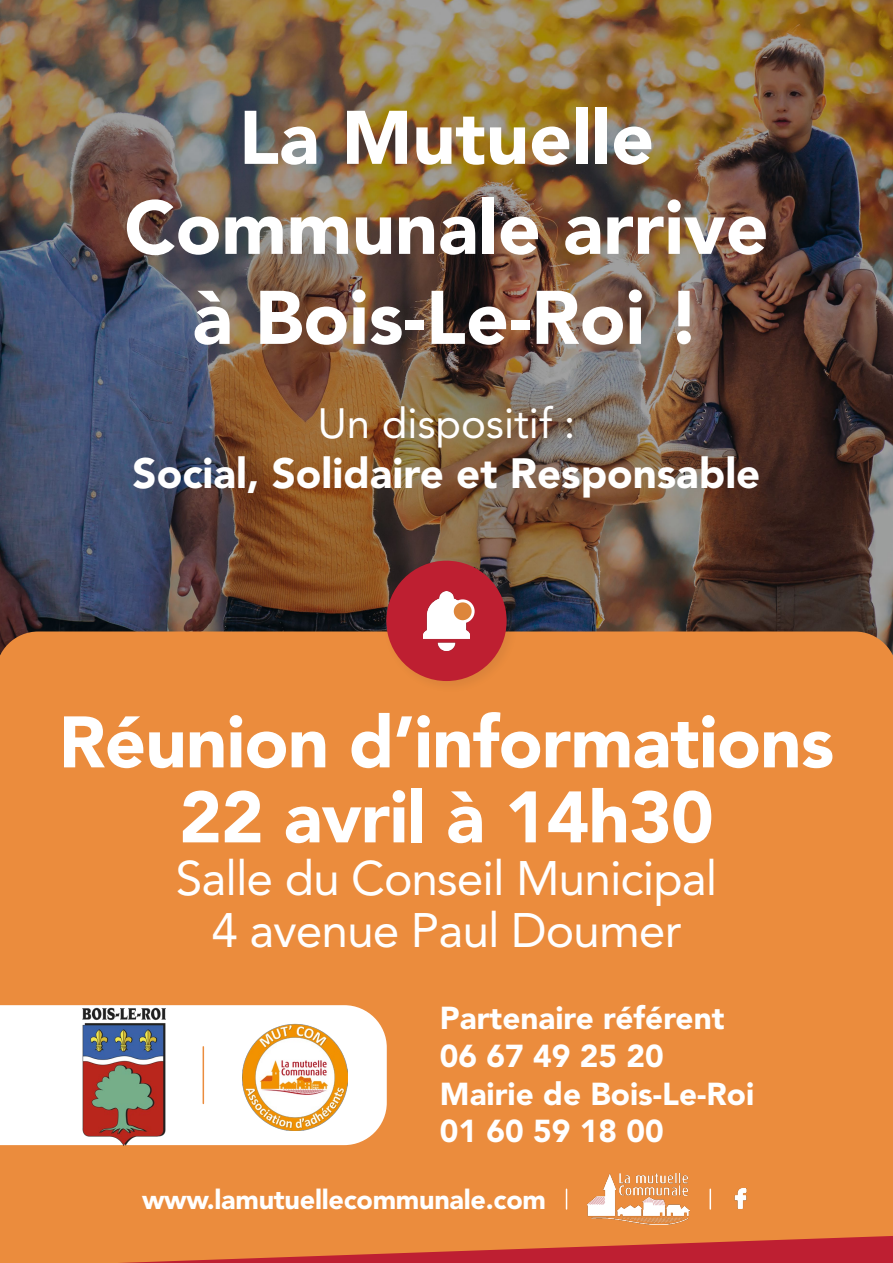
<style>
.page{position:relative;width:893px;height:1263px;background:#fff}
.page>*{position:absolute;margin:0;border:0;box-sizing:border-box;transform-origin:0 0}
.t1{font:900 75px "Avenir LT Std";color:#fff}
.t2{font:900 72px "Avenir LT Std";letter-spacing:-.01em;color:#fff}
.t3{font:48px "Avenir LT Std";letter-spacing:-.02em;color:#fff}
.t4{font:900 42px "Avenir LT Std";color:#fff}
.t5{font:42px "Avenir LT Std";color:#fff}
.t6{font:900 31.5px "Avenir LT Std";color:#fff}
.t7{font:900 27px "Avenir LT Std";letter-spacing:-.01em;color:#fff}
</style>
<div class="page">
<img style="left:0;top:0;width:893px;height:631px">
<div style="left:0;top:631px;width:893px;height:632px;background:#eb8c3d"></div>
<svg style="left:118px;top:1236px;width:775px;height:27px;background:#d45537"></svg>
<div style="left:382px;top:557px;width:137px;height:136px;background:#231f20;opacity:.08"></div>
<div style="left:386px;top:561px;width:121px;height:120px;background:#be1f31;border-radius:50%"></div>
<img style="left:424px;top:591px;width:45px;height:60px">
<div style="left:452px;top:601px;width:21px;height:21px;background:#dd863b;border-radius:50%"></div>
<div style="left:451px;top:599px;width:24px;height:24px;border:3px solid #fff;border-radius:50%"></div>
<svg style="left:0;top:1005px;width:387px;height:140px"></svg>
<img style="left:82px;top:1005px;width:84px;height:140px">
<img style="left:242px;top:1020px;width:106px;height:110px">
<hr style="left:203px;top:1047px;width:1px;height:56px;background:#eb8c3d">
<img style="left:731px;top:1188px;width:20px;height:21px">
<svg style="left:566px;top:1189px;width:1px;height:20px"></svg>
<svg style="left:710px;top:1189px;width:1px;height:20px"></svg>
<img style="left:587px;top:1173px;width:103px;height:52px">
<p class="t1" style="left:239px;top:92px;width:417px">La Mutuelle</p>
<p class="t1" style="left:124px;top:182px;width:646px">Communale arrive</p>
<p class="t1" style="left:192px;top:272px;width:510px">à Bois-Le-Roi !</p>
<p class="t5" style="left:317px;top:399px;width:260px">Un dispositif :</p>
<p class="t4" style="left:133px;top:448px;width:629px">Social, Solidaire et Responsable</p>
<p class="t2" style="left:59px;top:699px;width:777px">Réunion d’informations</p>
<p class="t2" style="left:179px;top:774px;width:536px">22 avril à 14h30</p>
<p class="t3" style="left:176px;top:850px;width:543px">Salle du Conseil Municipal</p>
<p class="t3" style="left:211px;top:903px;width:472px">4 avenue Paul Doumer</p>
<p class="t6" style="left:440px;top:999px;width:286px">Partenaire référent</p>
<p class="t6" style="left:440px;top:1037px;width:225px">06 67 49 25 20</p>
<p class="t6" style="left:440px;top:1074px;width:316px">Mairie de Bois-Le-Roi</p>
<p class="t6" style="left:440px;top:1112px;width:225px">01 60 59 18 00</p>
<p class="t7" style="left:142px;top:1183px;width:405px">www.lamutuellecommunale.com</p>
</div>
